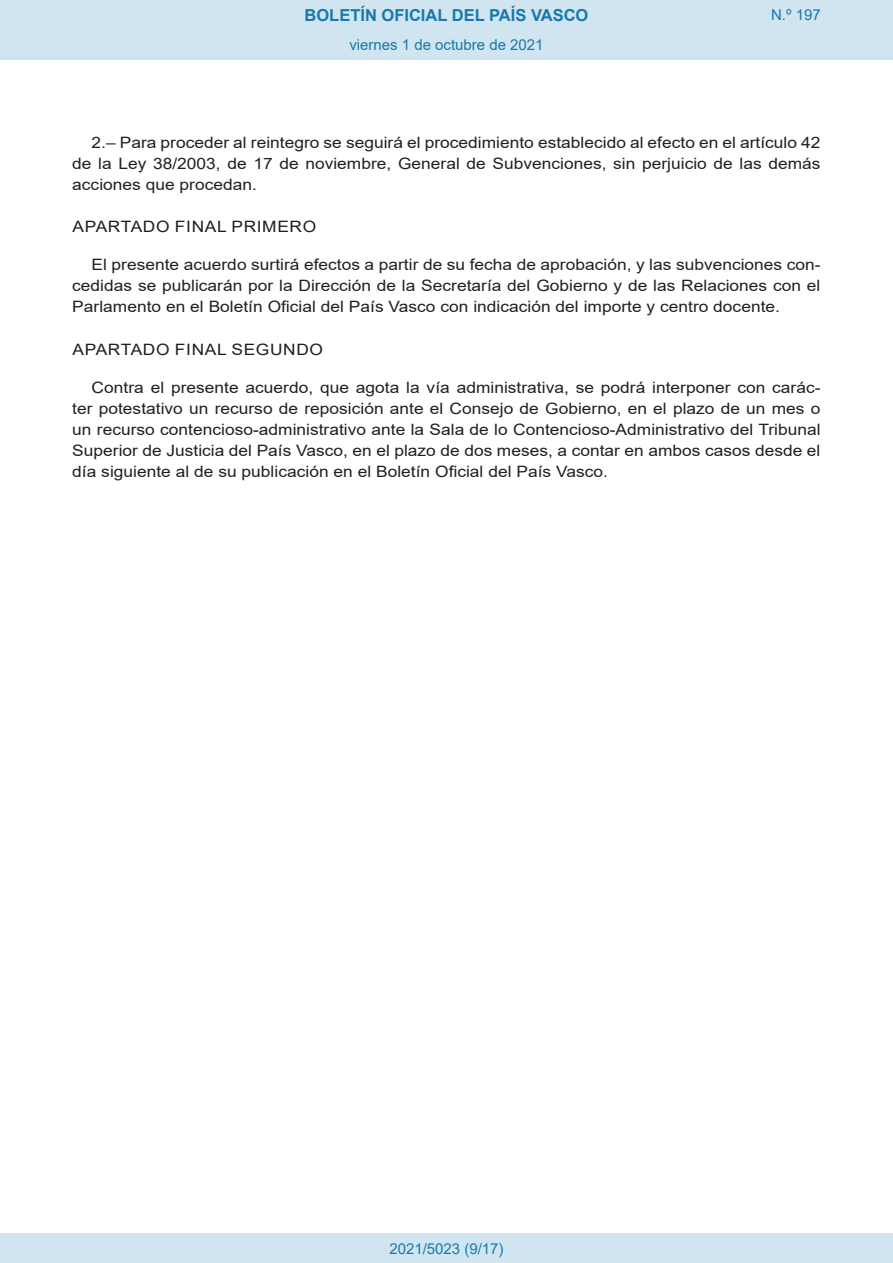
<style>
.page{position:relative;width:893px;height:1263px;background:#fff}
.page>*{position:absolute;margin:0;border:0;box-sizing:border-box;transform-origin:0 0}
.t1{font:700 16.5px "Arial";color:#1879ad}
.BOPVDetalle{font:15.6px/21px "Arial";color:#231f20;text-align:justify;scale:1.11 1}
.BOPVDisposicion{font:15.6px "Arial";letter-spacing:.035em;color:#231f20;scale:1.11 1}
.Paginacion_Centro{font:15px "Arial";color:#1879ad}
</style>
<div class="page">
<div style="left:0;top:0;width:893px;height:60px;background:#d0e5f0"></div>
<div style="left:0;top:1233px;width:893px;height:30px;background:#d0e5f0"></div>
<p class="t1" style="left:305px;top:3px;width:285px">BOLETÍN OFICIAL DEL PAÍS VASCO</p>
<p class="Paginacion_Centro" style="left:349px;top:35px;width:196px">viernes 1 de octubre de 2021</p>
<p class="Paginacion_Centro" style="left:771px;top:5px;width:51px">N.º 197</p>
<p class="BOPVDetalle" style="left:72px;top:132px;width:676px;text-indent:19px">2.– Para proceder al reintegro se seguirá el procedimiento establecido al efecto en el artículo 42 de la Ley 38/2003, de 17 de noviembre, General de Subvenciones, sin perjuicio de las demás acciones que procedan.</p>
<p class="BOPVDisposicion" style="left:73px;top:216px;width:221px">APARTADO FINAL PRIMERO</p>
<p class="BOPVDetalle" style="left:72px;top:254px;width:676px;text-indent:19px">El presente acuerdo surtirá efectos a partir de su fecha de aprobación, y las subvenciones con&shy;cedidas se publicarán por la Dirección de la Secretaría del Gobierno y de las Relaciones con el Parlamento en el Boletín Oficial del País Vasco con indicación del importe y centro docente.</p>
<p class="BOPVDisposicion" style="left:73px;top:338px;width:227px">APARTADO FINAL SEGUNDO</p>
<p class="BOPVDetalle" style="left:72px;top:377px;width:676px;text-indent:19px">Contra el presente acuerdo, que agota la vía administrativa, se podrá interponer con carác&shy;ter potestativo un recurso de reposición ante el Consejo de Gobierno, en el plazo de un mes o un recurso contencioso-administrativo ante la Sala de lo Contencioso-Administrativo del Tribunal Superior de Justicia del País Vasco, en el plazo de dos meses, a contar en ambos casos desde el día siguiente al de su publicación en el Boletín Oficial del País Vasco.</p>
<p class="Paginacion_Centro" style="left:389px;top:1238px;width:116px">2021/5023 (9/17)</p>
</div>
